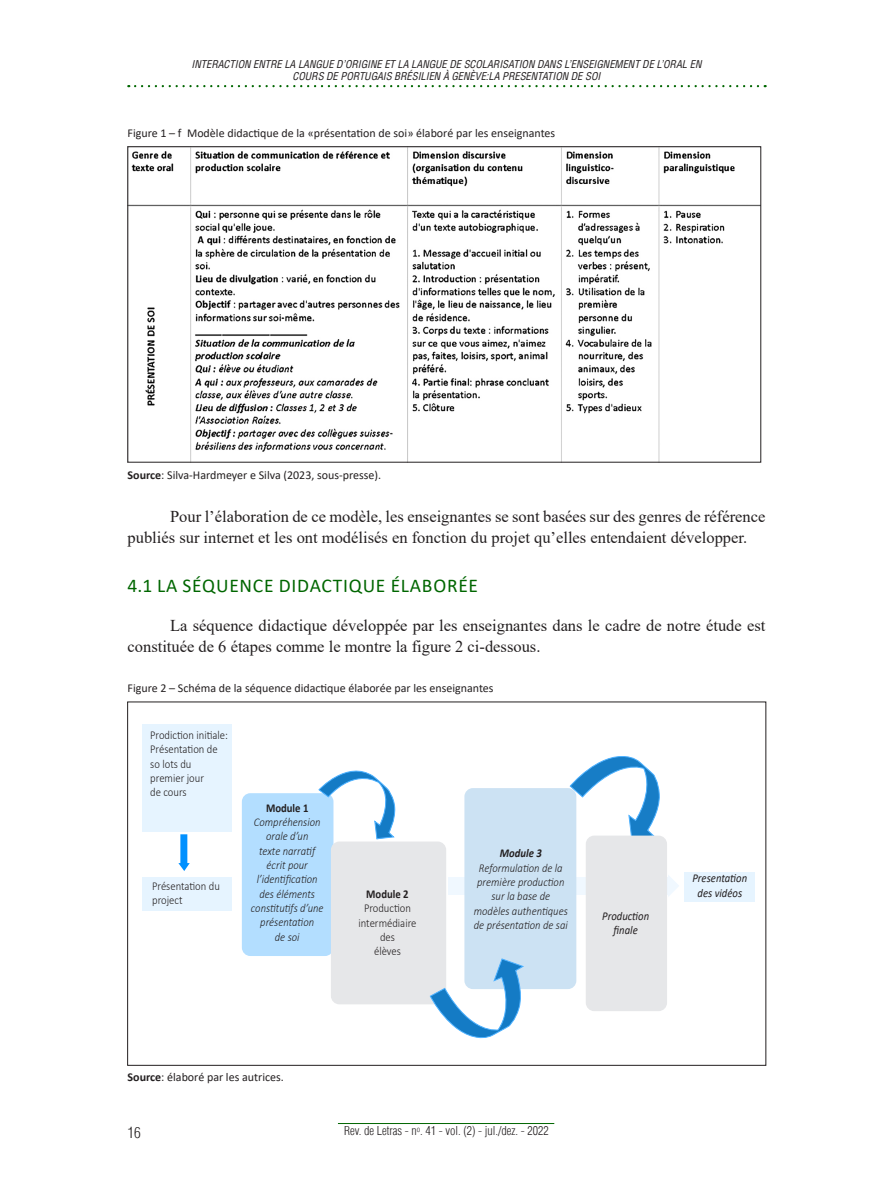
<style>
.page{position:relative;width:893px;height:1191px;background:#fff}
.page>*{position:absolute;margin:0;border:0;box-sizing:border-box;transform-origin:0 0}
.t1{font:19.5px "Calibri";letter-spacing:.04em;color:#060}
.t2{font:16.5px/21.3px "Times New Roman";color:#231f20}
.t3{font:15px "Switzerland Cond Light";color:#231f20}
.t4{font:12px "Calibri";color:#231f20}
.t5{font:italic 300 12px/14.4px "Calibri";color:#231f20;text-align:center;scale:.89 1}
.t6{font:300 12px/14.4px "Calibri";color:#231f20;scale:.89 1}
.t7{font:12px "Switzerland Cond Light";color:#231f20}
.t8{font:italic 12px/14.4px "Calibri";color:#231f20;text-align:center;scale:.89 1}
.t9{font:700 12px "Calibri";color:#231f20;scale:.89 1}
.t10{font:italic 700 12px "Calibri";color:#231f20;scale:.89 1}
.t11{font:italic 10.5px/12.6px "Switzerland Condensed";color:#231f20;text-align:center}
.s1{font-weight:700}
</style>
<div class="page">
<hr style="left:338px;top:1123px;width:216px;height:1px;background:#060">
<svg style="left:135px;top:85px;width:631px;height:2px"></svg>
<img style="left:129px;top:148px;width:630px;height:312px">
<div style="left:448px;top:877px;width:220px;height:17px;background:#f0f8ff"></div>
<svg style="left:668px;top:875px;width:11px;height:21px"></svg>
<div style="left:143px;top:724px;width:89px;height:107px;background:#e6f4ff"></div>
<div style="left:142px;top:877px;width:90px;height:34px;background:#e6f4ff"></div>
<div style="left:242px;top:793px;width:91px;height:163px;background:#b3deff;border-radius:8px"></div>
<svg style="left:178px;top:834px;width:12px;height:37px"></svg>
<svg style="left:319px;top:770px;width:77px;height:69px"></svg>
<svg style="left:570px;top:756px;width:90px;height:83px"></svg>
<div style="left:331px;top:841px;width:115px;height:163px;background:#e6e7e9;border-radius:8px"></div>
<div style="left:586px;top:835px;width:81px;height:176px;background:#e6e7e9;border-radius:8px"></div>
<div style="left:464px;top:788px;width:112px;height:201px;background:#cce2f3;border-radius:8px"></div>
<svg style="left:430px;top:958px;width:94px;height:80px"></svg>
<div style="left:684px;top:872px;width:71px;height:30px;background:#e6f4ff"></div>
<p class="t11" style="left:192px;top:57px;width:514px">INTERACTION ENTRE LA LANGUE D’ORIGINE ET LA LANGUE DE SCOLARISATION DANS L’ENSEIGNEMENT DE L’ORAL EN<br>COURS DE PORTUGAIS BRÉSILIEN À GENÈVE:LA PRESENTATION DE SOI</p>
<p class="t4" style="left:128px;top:124px;width:429px">Figure 1 – f Modèle didactique de la «présentation de soi» élaboré par les enseignantes</p>
<p class="t4" style="left:128px;top:467px;width:255px"><span class="s1">Source</span>: Silva-Hardmeyer e Silva (2023, sous-presse).</p>
<p class="t2" style="left:128px;top:505px;width:639px;text-indent:43px">Pour l’élaboration de ce modèle, les enseignantes se sont basées sur des genres de référence publiés sur internet et les ont modélisés en fonction du projet qu’elles entendaient développer.</p>
<p class="t1" style="left:128px;top:572px;width:352px">4.1 LA SÉQUENCE DIDACTIQUE ÉLABORÉE</p>
<p class="t2" style="left:128px;top:614px;width:639px;text-indent:43px">La séquence didactique développée par les enseignantes dans le cadre de notre étude est constituée de 6 étapes comme le montre la figure 2 ci-dessous.</p>
<p class="t4" style="left:128px;top:679px;width:368px">Figure 2 – Schéma de la séquence didactique élaborée par les enseignantes</p>
<p class="t6" style="left:150px;top:727px;width:89px">Prodiction initiale:<br>Présentation de so lots du premier jour<br>de cours</p>
<p class="t6" style="left:152px;top:878px;width:78px">Présentation du project</p>
<p class="t9" style="left:266px;top:799px;width:49px">Module 1</p>
<p class="t5" style="left:251px;top:814px;width:83px">Compréhension orale d’un<br>texte narratif écrit pour l’identification des éléments constitutifs d’une présentation<br>de soi</p>
<p class="t10" style="left:500px;top:844px;width:49px">Module 3</p>
<p class="t5" style="left:474px;top:860px;width:107px">Reformulation de la première production sur la base de modèles authentiques de présentation de sai</p>
<p class="t8" style="left:692px;top:870px;width:63px">Presentation des vidéos</p>
<p class="t9" style="left:366px;top:885px;width:49px">Module 2</p>
<p class="t6" style="left:358px;top:901px;width:67px;text-align:center">Production intermédiaire des<br>élèves</p>
<p class="t8" style="left:602px;top:907px;width:54px">Production finale</p>
<p class="t4" style="left:128px;top:1068px;width:158px"><span class="s1">Source</span>: élaboré par les autrices.</p>
<p class="t3" style="left:128px;top:1123px;width:15px">16</p>
<p class="t7" style="left:344px;top:1123px;width:206px">Rev. de Letras - n<sup>o</sup>. 41 - vol. (2) - jul./dez. - 2022</p>
</div>
